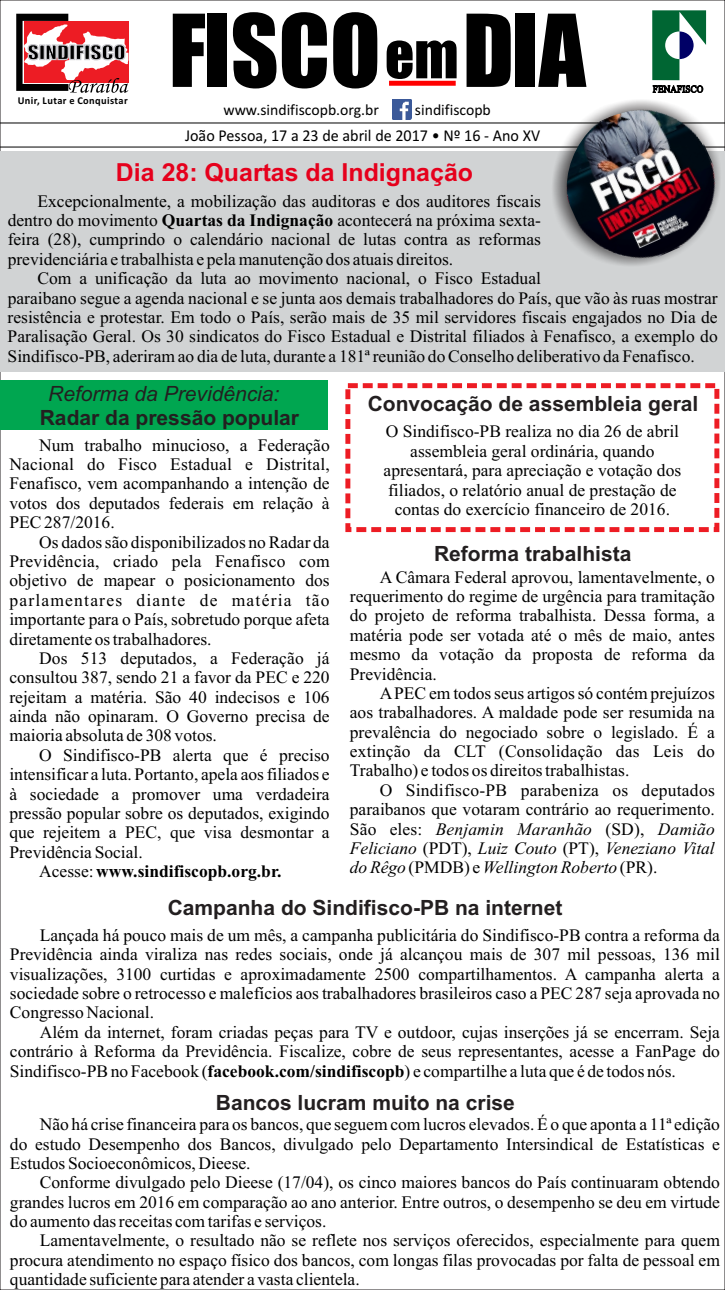
<style>
.page{position:relative;width:725px;height:1290px;background:#fff}
.page>*{position:absolute;margin:0;border:0;box-sizing:border-box;transform-origin:0 0}
.t1{font:92.58px "Impact";color:#000}
.t2{font:700 24.85px "Arial";color:#e6001c}
.t3{font:700 21px "Arial";color:#231f20}
.t4{font:italic 21px "Arial";color:#231f20}
.t5{font:17.5px/19.4px "Times New Roman";color:#000;text-align:justify}
.t6{font:700 17.5px "Times New Roman";color:#000}
.t7{font:16.62px "Calibri";color:#000}
.t8{font:15.75px "Calibri";color:#000}
.t9{font:700 10.5px "Calibri";letter-spacing:.04em;color:#000}
.s1{font-size:57.23px}
.s2{font-weight:700}
.s3{font-weight:400}
.s4{font-style:italic}
</style>
<div class="page">
<div style="left:0;top:380px;width:328px;height:49px;background:#00a650"></div>
<div style="left:0;top:151px;width:724px;height:221px;background:#d1d3d4"></div>
<svg style="left:16px;top:14px;width:112px;height:79px"></svg>
<hr style="left:0;top:122px;width:724px;height:1px;background:#000">
<hr style="left:0;top:147px;width:724px;height:1px;background:#000">
<img style="left:392px;top:99px;width:19px;height:20px">
<div style="left:389px;top:81px;width:66px;height:5px;background:#f00"></div>
<svg style="left:545px;top:10px;width:179px;height:218px"></svg>
<img style="left:564px;top:97px;width:156px;height:169px">
<div style="left:345px;top:383px;width:374px;height:149px;border:5px dashed #ed1c24"></div>
<p class="t9" style="left:18px;top:97px;width:111px">Unir, Lutar e Conquistar</p>
<h1 class="t1" style="left:169px;top:14px;width:418px">FISCO<span class="s1">em</span>DIA</h1>
<p class="t8" style="left:223px;top:103px;width:157px">www.sindifiscopb.org.br</p>
<p class="t8" style="left:415px;top:103px;width:77px">sindifiscopb</p>
<p class="t7" style="left:185px;top:128px;width:356px">João Pessoa, 17 a 23 de abril de 2017 • Nº 16 - Ano XV</p>
<h2 class="t2" style="left:116px;top:163px;width:358px">Dia 28: Quartas da Indignação</h2>
<p class="t5" style="left:8px;top:193px;width:534px;text-indent:30px">Excepcionalmente, a mobilização das auditoras e dos auditores fiscais dentro do movimento <span class="s2">Quartas da Indignação</span> acontecerá na próxima sexta&shy;feira (28), cumprindo o calendário nacional de lutas contra as reformas previdenciária e trabalhista e pela manutenção dos atuais direitos.</p>
<p class="t5" style="left:8px;top:270px;width:711px;text-align:left;text-indent:30px">Com a unificação da luta ao movimento nacional, o Fisco Estadual<br>paraibano segue a agenda nacional e se junta aos demais trabalhadores do País, que vão às ruas mostrar resistência e protestar. Em todo o País, serão mais de 35 mil servidores fiscais engajados no Dia de Paralisação Geral. Os 30 sindicatos do Fisco Estadual e Distrital filiados à Fenafisco, a exemplo do Sindifisco-PB, aderiram ao dia de luta, durante a 181ª reunião do Conselho deliberativo da Fenafisco.</p>
<p class="t4" style="left:48px;top:385px;width:233px">Reforma da Previdência:</p>
<p class="t3" style="left:40px;top:410px;width:261px">Radar da pressão popular</p>
<p class="t5" style="left:9px;top:437px;width:322px;text-indent:30px">Num trabalho minucioso, a Federação Nacional do Fisco Estadual e Distrital, Fenafisco, vem acompanhando a intenção de votos dos deputados federais em relação à PEC 287/2016.</p>
<p class="t5" style="left:9px;top:534px;width:322px;text-indent:30px">Os dados são disponibilizados no Radar da Previdência, criado pela Fenafisco com objetivo de mapear o posicionamento dos parlamentares diante de matéria tão importante para o País, sobretudo porque afeta diretamente os trabalhadores.</p>
<p class="t5" style="left:9px;top:650px;width:321px;text-indent:30px">Dos 513 deputados, a Federação já consultou 387, sendo 21 a favor da PEC e 220 rejeitam a matéria. São 40 indecisos e 106 ainda não opinaram. O Governo precisa de maioria absoluta de 308 votos.</p>
<p class="t5" style="left:39px;top:747px;width:292px">O Sindifisco-PB alerta que é preciso</p>
<p class="t5" style="left:9px;top:766px;width:321px">intensificar a luta. Portanto, apela aos filiados e</p>
<p class="t5" style="left:9px;top:786px;width:321px">à sociedade a promover uma verdadeira</p>
<p class="t5" style="left:9px;top:805px;width:321px">pressão popular sobre os deputados, exigindo</p>
<p class="t5" style="left:9px;top:824px;width:321px">que rejeitem a PEC, que visa desmontar a</p>
<p class="t5" style="left:9px;top:844px;width:135px">Previdência Social.</p>
<p class="t6" style="left:39px;top:865px;width:244px"><span class="s3">Acesse:</span> www.sindifiscopb.org.br.</p>
<p class="t3" style="left:367px;top:396px;width:332px">Convocação de assembleia geral</p>
<p class="t5" style="left:383px;top:424px;width:299px;text-align:center">O Sindifisco-PB realiza no dia 26 de abril assembleia geral ordinária, quando apresentará, para apreciação e votação dos filiados, o relatório anual de prestação de contas do exercício financeiro de 2016.</p>
<p class="t3" style="left:434px;top:546px;width:199px">Reforma trabalhista</p>
<p class="t5" style="left:350px;top:569px;width:366px;text-indent:30px">A Câmara Federal aprovou, lamentavelmente, o requerimento do regime de urgência para tramitação do projeto de reforma trabalhista. Dessa forma, a matéria pode ser votada até o mês de maio, antes mesmo da votação da proposta de reforma da Previdência.</p>
<p class="t5" style="left:350px;top:685px;width:366px;text-indent:30px">APEC em todos seus artigos só contém prejuízos aos trabalhadores. A maldade pode ser resumida na prevalência do negociado sobre o legislado. É a extinção da CLT (Consolidação das Leis do Trabalho) e todos os direitos trabalhistas.</p>
<p class="t5" style="left:349px;top:782px;width:366px;text-indent:30px">O Sindifisco-PB parabeniza os deputados paraibanos que votaram contrário ao requerimento.<br>São eles: <span class="s4">Benjamin Maranhão</span> (SD), <span class="s4">Damião Feliciano</span> (PDT), <span class="s4">Luiz Couto</span> (PT), <span class="s4">Veneziano Vital do Rêgo</span> (PMDB) e <span class="s4">Wellington Roberto</span> (PR).</p>
<p class="t3" style="left:168px;top:900px;width:396px">Campanha do Sindifisco-PB na internet</p>
<p class="t5" style="left:10px;top:927px;width:711px;text-indent:30px">Lançada há pouco mais de um mês, a campanha publicitária do Sindifisco-PB contra a reforma da Previdência ainda viraliza nas redes sociais, onde já alcançou mais de 307 mil pessoas, 136 mil visualizações, 3100 curtidas e aproximadamente 2500 compartilhamentos. A campanha alerta a sociedade sobre o retrocesso e malefícios aos trabalhadores brasileiros caso a PEC 287 seja aprovada no Congresso Nacional.</p>
<p class="t5" style="left:10px;top:1024px;width:711px;text-indent:30px">Além da internet, foram criadas peças para TV e outdoor, cujas inserções já se encerram. Seja contrário à Reforma da Previdência. Fiscalize, cobre de seus representantes, acesse a FanPage do Sindifisco-PB no Facebook (<span class="s2">facebook.com/sindifiscopb</span>) e compartilhe a luta que é de todos nós.</p>
<p class="t3" style="left:216px;top:1094px;width:300px">Bancos lucram muito na crise</p>
<p class="t5" style="left:10px;top:1116px;width:711px;text-indent:30px">Não há crise financeira para os bancos, que seguem com lucros elevados. É o que aponta a 11ª edição do estudo Desempenho dos Bancos, divulgado pelo Departamento Intersindical de Estatísticas e Estudos Socioeconômicos, Dieese.</p>
<p class="t5" style="left:10px;top:1174px;width:711px;text-indent:30px">Conforme divulgado pelo Dieese (17/04), os cinco maiores bancos do País continuaram obtendo grandes lucros em 2016 em comparação ao ano anterior. Entre outros, o desempenho se deu em virtude do aumento das receitas com tarifas e serviços.</p>
<p class="t5" style="left:10px;top:1232px;width:711px;text-indent:30px">Lamentavelmente, o resultado não se reflete nos serviços oferecidos, especialmente para quem procura atendimento no espaço físico dos bancos, com longas filas provocadas por falta de pessoal em quantidade suficiente para atender a vasta clientela.</p>
</div>
